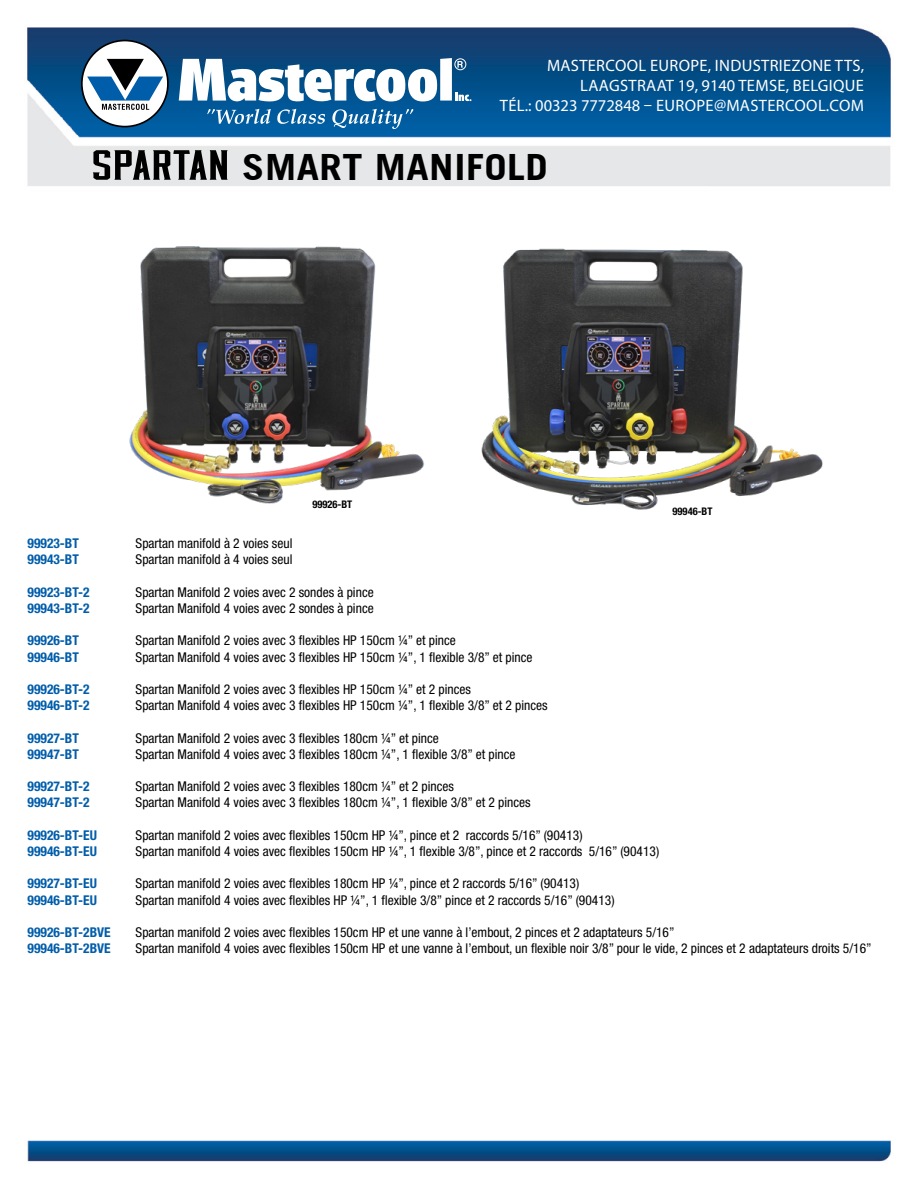
<style>
.page{position:relative;width:918px;height:1188px;background:#fff}
.page>*{position:absolute;margin:0;border:0;box-sizing:border-box;transform-origin:0 0}
.t1{font:700 35.4px "Trade Gothic";letter-spacing:.015em;color:#000;scale:1.13 1}
.t2{font:16.5px/19.8px "Myriad Pro";letter-spacing:.02em;color:#fff;text-align:right}
.t3{font:condensed 13.5px "Helvetica Neue";color:#000}
.t4{font:700 condensed 13.5px "Helvetica Neue";color:#005daa}
.t5{font:700 condensed 10.5px "Helvetica Neue";color:#000}
</style>
<div class="page">
<img style="left:24px;top:27px;width:868px;height:1135px">
<div style="left:82px;top:41px;width:86px;height:86px;background:#fff;border-radius:50%"></div>
<div style="left:81px;top:40px;width:88px;height:87px;border:2px solid #000;border-radius:50%"></div>
<svg style="left:87px;top:59px;width:76px;height:51px"></svg>
<svg style="left:207px;top:109px;width:64px;height:15px"></svg>
<svg style="left:277px;top:109px;width:48px;height:15px"></svg>
<svg style="left:332px;top:109px;width:81px;height:20px;background:#387fb4"></svg>
<svg style="left:179px;top:58px;width:293px;height:45px"></svg>
<div style="left:454px;top:58px;width:12px;height:12px;border:1px solid #fff;border-radius:50%"></div>
<svg style="left:93px;top:150px;width:135px;height:30px;background:#6b6c6d"></svg>
<img style="left:111px;top:226px;width:270px;height:293px">
<img style="left:381px;top:226px;width:471px;height:315px">
<p class="t2" style="left:500px;top:55px;width:366px">MASTERCOOL EUROPE, INDUSTRIEZONE TTS,<br>LAAGSTRAAT 19, 9140 TEMSE, BELGIQUE<br>TÉL.: 00323 7772848 – EUROPE@MASTERCOOL.COM</p>
<h1 class="t1" style="left:242px;top:146px;width:272px">SMART MANIFOLD</h1>
<p class="t5" style="left:312px;top:498px;width:41px">99926-BT</p>
<p class="t5" style="left:673px;top:505px;width:41px">99946-BT</p>
<p class="t4" style="left:28px;top:535px;width:53px">99923-BT</p>
<p class="t3" style="left:136px;top:536px;width:158px">Spartan manifold à 2 voies seul</p>
<p class="t4" style="left:28px;top:551px;width:53px">99943-BT</p>
<p class="t3" style="left:136px;top:552px;width:158px">Spartan manifold à 4 voies seul</p>
<p class="t4" style="left:28px;top:584px;width:64px">99923-BT-2</p>
<p class="t3" style="left:136px;top:584px;width:240px">Spartan Manifold 2 voies avec 2 sondes à pince</p>
<p class="t4" style="left:28px;top:600px;width:64px">99943-BT-2</p>
<p class="t3" style="left:136px;top:600px;width:240px">Spartan Manifold 4 voies avec 2 sondes à pince</p>
<p class="t4" style="left:28px;top:632px;width:53px">99926-BT</p>
<p class="t3" style="left:136px;top:633px;width:322px">Spartan Manifold 2 voies avec 3 flexibles HP 150cm ¼” et pince</p>
<p class="t4" style="left:28px;top:649px;width:53px">99946-BT</p>
<p class="t3" style="left:136px;top:649px;width:398px">Spartan Manifold 4 voies avec 3 flexibles HP 150cm ¼”, 1 flexible 3/8” et pince</p>
<p class="t4" style="left:28px;top:681px;width:64px">99926-BT-2</p>
<p class="t3" style="left:136px;top:681px;width:337px">Spartan Manifold 2 voies avec 3 flexibles HP 150cm ¼” et 2 pinces</p>
<p class="t4" style="left:28px;top:697px;width:64px">99946-BT-2</p>
<p class="t3" style="left:136px;top:698px;width:414px">Spartan Manifold 4 voies avec 3 flexibles HP 150cm ¼”, 1 flexible 3/8” et 2 pinces</p>
<p class="t4" style="left:28px;top:730px;width:53px">99927-BT</p>
<p class="t3" style="left:136px;top:730px;width:305px">Spartan Manifold 2 voies avec 3 flexibles 180cm ¼” et pince</p>
<p class="t4" style="left:28px;top:746px;width:53px">99947-BT</p>
<p class="t3" style="left:136px;top:746px;width:381px">Spartan Manifold 4 voies avec 3 flexibles 180cm ¼”, 1 flexible 3/8” et pince</p>
<p class="t4" style="left:28px;top:778px;width:64px">99927-BT-2</p>
<p class="t3" style="left:136px;top:779px;width:320px">Spartan Manifold 2 voies avec 3 flexibles 180cm ¼” et 2 pinces</p>
<p class="t4" style="left:28px;top:794px;width:64px">99947-BT-2</p>
<p class="t3" style="left:136px;top:795px;width:397px">Spartan Manifold 4 voies avec 3 flexibles 180cm ¼”, 1 flexible 3/8” et 2 pinces</p>
<p class="t4" style="left:28px;top:827px;width:71px">99926-BT-EU</p>
<p class="t3" style="left:136px;top:827px;width:449px">Spartan manifold 2 voies avec flexibles 150cm HP ¼”, pince et 2 raccords 5/16” (90413)</p>
<p class="t4" style="left:28px;top:843px;width:71px">99946-BT-EU</p>
<p class="t3" style="left:136px;top:843px;width:525px">Spartan manifold 4 voies avec flexibles 150cm HP ¼”, 1 flexible 3/8”, pince et 2 raccords 5/16” (90413)</p>
<p class="t4" style="left:28px;top:875px;width:71px">99927-BT-EU</p>
<p class="t3" style="left:136px;top:876px;width:445px">Spartan manifold 2 voies avec flexibles 180cm HP ¼”, pince et 2 raccords 5/16” (90413)</p>
<p class="t4" style="left:28px;top:892px;width:71px">99946-BT-EU</p>
<p class="t3" style="left:136px;top:892px;width:481px">Spartan manifold 4 voies avec flexibles HP ¼”, 1 flexible 3/8” pince et 2 raccords 5/16” (90413)</p>
<p class="t4" style="left:28px;top:924px;width:85px">99926-BT-2BVE</p>
<p class="t3" style="left:136px;top:924px;width:541px">Spartan manifold 2 voies avec flexibles 150cm HP et une vanne à l’embout, 2 pinces et 2 adaptateurs 5/16”</p>
<p class="t4" style="left:28px;top:940px;width:85px">99946-BT-2BVE</p>
<p class="t3" style="left:136px;top:941px;width:738px">Spartan manifold 4 voies avec flexibles 150cm HP et une vanne à l’embout, un flexible noir 3/8” pour le vide, 2 pinces et 2 adaptateurs droits 5/16”</p>
</div>
